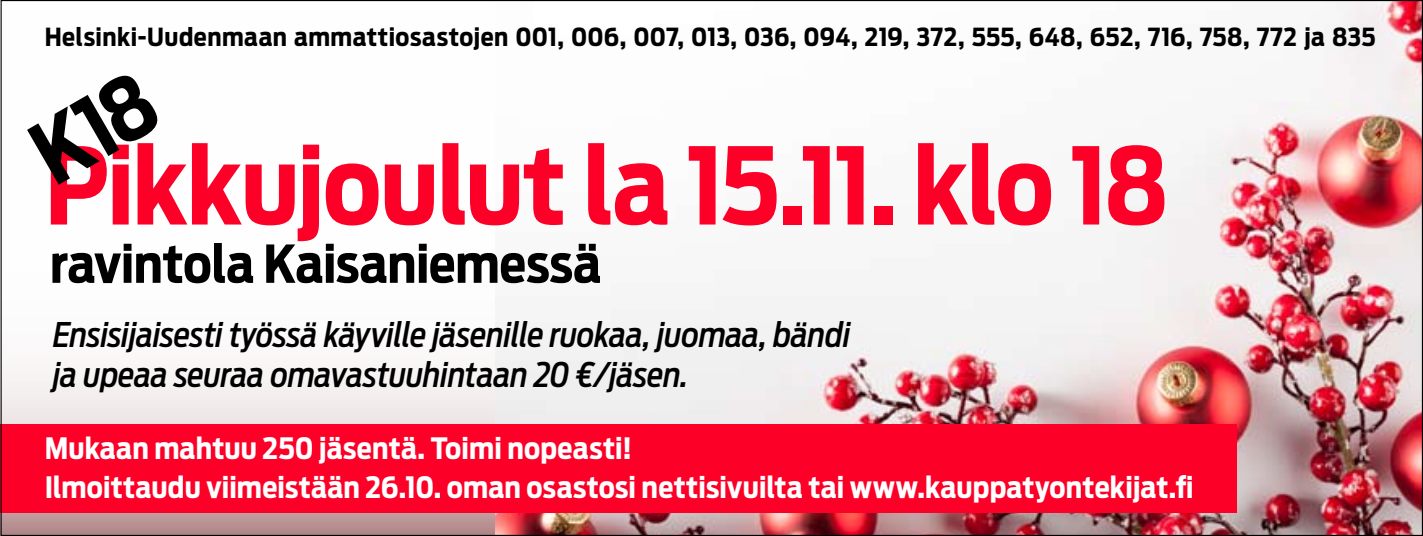
<style>
.page{position:relative;width:1423px;height:536px;background:#fff}
.page>*{position:absolute;margin:0;border:0;box-sizing:border-box;transform-origin:0 0}
.t1{font:700 105.75px "Antenna Cond";letter-spacing:-.015em;color:#fc0027}
.t2{font:700 51.75px "Antenna Cond";letter-spacing:-.005em;color:#000}
.t3{font:italic 500 33.75px/40.5px "Antenna Cond";letter-spacing:-.01em;color:#000}
.t4{font:700 29.25px/38.2px "Antenna Cond";letter-spacing:.005em;color:#fff}
.t5{font:700 24.75px "Antenna Cond";letter-spacing:.015em;color:#000}
</style>
<div class="page">
<svg style="left:0;top:1px;width:495px;height:534px"></svg>
<img style="left:495px;top:2px;width:925px;height:532px">
<div style="left:0;top:424px;width:1236px;height:88px;background:#fc0027"></div>
<svg style="left:27px;top:69px;width:136px;height:116px"></svg>
<p class="t5" style="left:45px;top:22px;width:1332px">Helsinki-Uudenmaan ammattiosastojen 001, 006, 007, 013, 036, 094, 219, 372, 555, 648, 652, 716, 758, 772 ja 835</p>
<h1 class="t1" style="left:45px;top:123px;width:1125px">Pikkujoulut la 15.11. klo 18</h1>
<h2 class="t2" style="left:50px;top:233px;width:553px">ravintola Kaisaniemessä</h2>
<p class="t3" style="left:53px;top:314px;width:799px">Ensisijaisesti työssä käyville jäsenille ruokaa, juomaa, bändi ja upeaa seuraa omavastuuhintaan 20 €/jäsen.</p>
<p class="t4" style="left:45px;top:429px;width:1150px">Mukaan mahtuu 250 jäsentä. Toimi nopeasti!<br>Ilmoittaudu viimeistään 26.10. oman osastosi nettisivuilta tai www.kauppatyontekijat.fi</p>
</div>
